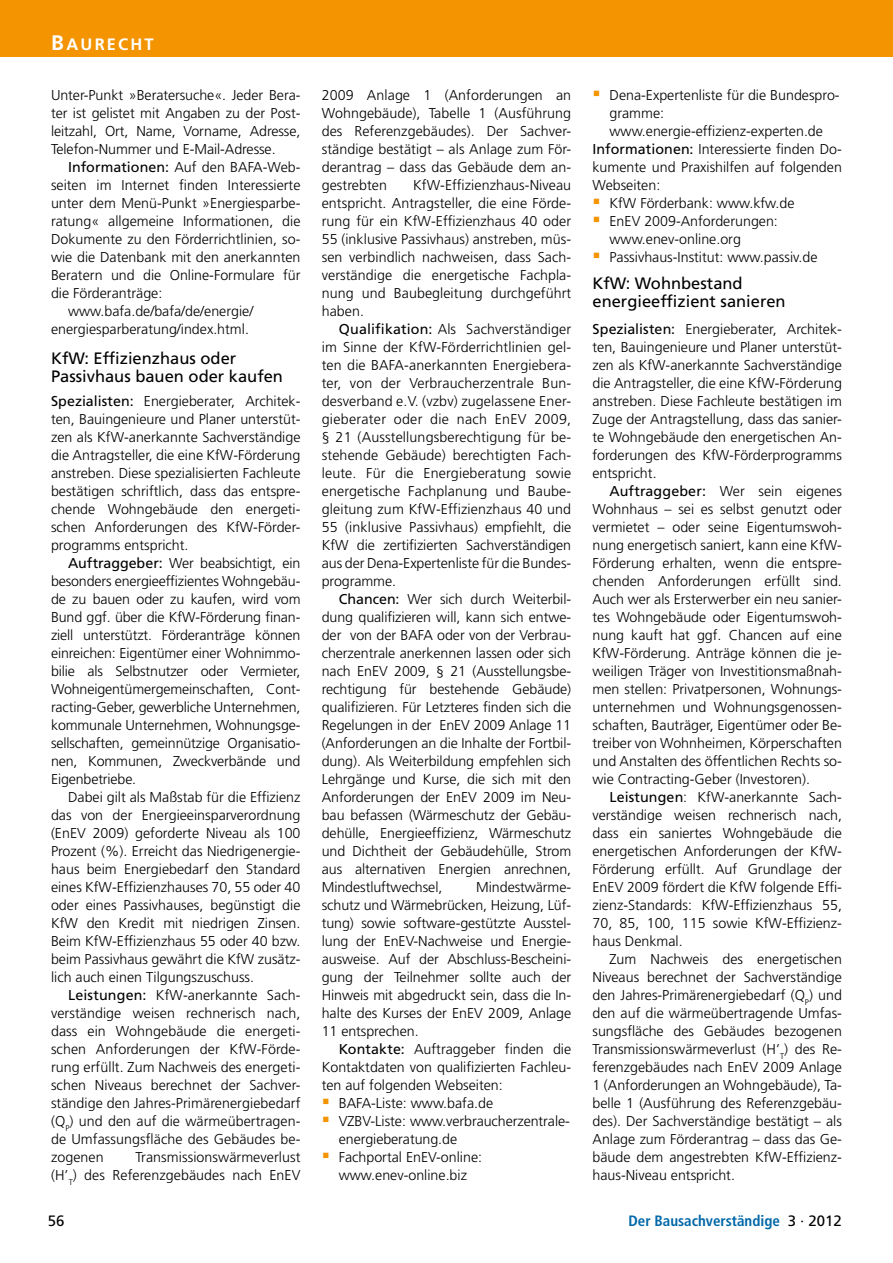
<style>
.page{position:relative;width:893px;height:1263px;background:#fff}
.page>*{position:absolute;margin:0;border:0;box-sizing:border-box;transform-origin:0 0}
.Überschrift_4_Spalte{font:16.5px/18px "Frutiger LT Std";color:#000}
.t1{font:700 16.5px "Frutiger LT Std";letter-spacing:.13em;color:#fff}
.t2{font:700 condensed 15px "Frutiger LT Std";color:#0067a8}
.t3{font:15px "Frutiger LT Std";color:#000}
.Standard_Fließtext{font:300 14.25px/18px "Frutiger LT Std";color:#000;text-align:justify}
.Standard_Fließtext_O{font:300 14.25px/18px "Frutiger LT Std";color:#000;text-align:justify}
.Standard_Fließtext_A{font:300 14.25px/18px "Frutiger LT Std";color:#000}
.s1{font-size:21px}
.s2{font-weight:400}
.s3{font-weight:400;font-stretch:normal;color:#000}
</style>
<div class="page">
<div style="left:0;top:0;width:893px;height:57px;background:#f39400"></div>
<p class="t1" style="left:51px;top:34px;width:104px"><span class="s1">B</span>AURECHT</p>
<p class="Standard_Fließtext" style="left:51px;top:86px;width:251px">Unter-Punkt »Beratersuche«. Jeder Bera&shy;ter ist gelistet mit Angaben zu der Post&shy;leitzahl, Ort, Name, Vorname, Adresse, Telefon-Nummer und E-Mail-Adresse.</p>
<p class="Standard_Fließtext" style="left:51px;top:158px;width:251px;text-indent:17px"><span class="s2">Informationen:</span> Auf den BAFA-Web&shy;seiten im Internet finden Interessierte unter dem Menü-Punkt »Energiesparbe&shy;ratung« allgemeine Informationen, die Dokumente zu den Förderrichtlinien, so&shy;wie die Datenbank mit den anerkannten Beratern und die Online-Formulare für die Förderanträge:</p>
<p class="Standard_Fließtext" style="left:51px;top:302px;width:204px;text-indent:17px">www.bafa.de/bafa/de/energie/ energiesparberatung/index.html.</p>
<p class="Überschrift_4_Spalte" style="left:51px;top:349px;width:233px">KfW: Effizienzhaus oder<br>Passivhaus bauen oder kaufen</p>
<p class="Standard_Fließtext_O" style="left:51px;top:392px;width:251px"><span class="s2">Spezialisten:</span> Energieberater, Architek&shy;ten, Bauingenieure und Planer unterstüt&shy;zen als KfW-anerkannte Sachverständige die Antragsteller, die eine KfW-Förderung anstreben. Diese spezialisierten Fachleute bestätigen schriftlich, dass das entspre&shy;chende Wohngebäude den energeti&shy;schen Anforderungen des KfW-Förder&shy;programms entspricht.</p>
<p class="Standard_Fließtext" style="left:51px;top:554px;width:251px;text-indent:17px"><span class="s2">Auftraggeber:</span> Wer beabsichtigt, ein besonders energieeffizientes Wohngebäu&shy;de zu bauen oder zu kaufen, wird vom Bund ggf. über die KfW-Förderung finan&shy;ziell unterstützt. Förderanträge können einreichen: Eigentümer einer Wohnimmo&shy;bilie als Selbstnutzer oder Vermieter, Wohneigentümergemeinschaften, Cont&shy;racting-Geber, gewerbliche Unternehmen, kommunale Unternehmen, Wohnungsge&shy;sellschaften, gemeinnützige Organisatio&shy;nen, Kommunen, Zweckverbände und Eigenbetriebe.</p>
<p class="Standard_Fließtext" style="left:51px;top:788px;width:251px;text-indent:17px">Dabei gilt als Maßstab für die Effizienz das von der Energieeinsparverordnung (EnEV 2009) geforderte Niveau als 100<br>Prozent (%). Erreicht das Niedrigenergie&shy;haus beim Energiebedarf den Standard eines KfW-Effizienzhauses 70, 55 oder 40 oder eines Passivhauses, begünstigt die KfW den Kredit mit niedrigen Zinsen.<br>Beim KfW-Effizienzhaus 55 oder 40 bzw. beim Passivhaus gewährt die KfW zusätz&shy;lich auch einen Tilgungszuschuss.</p>
<p class="Standard_Fließtext" style="left:51px;top:986px;width:251px;text-indent:17px"><span class="s2">Leistungen:</span> KfW-anerkannte Sach&shy;verständige weisen rechnerisch nach, dass ein Wohngebäude die energeti&shy;schen Anforderungen der KfW-Förde&shy;rung erfüllt. Zum Nachweis des energeti&shy;schen Niveaus berechnet der Sachver&shy;ständige den Jahres-Primärenergiebedarf (Q<sub>P</sub>) und den auf die wärmeübertragen&shy;de Umfassungsfläche des Gebäudes be&shy;zogenen</p>
<p class="Standard_Fließtext" style="left:51px;top:1148px;width:251px;text-align:right">Transmissionswärmeverlust<br>(H’<sub>T</sub>) des Referenzgebäudes nach EnEV</p>
<p class="Standard_Fließtext" style="left:322px;top:86px;width:251px">2009 Anlage 1 (Anforderungen an Wohngebäude), Tabelle 1 (Ausführung des Referenzgebäudes). Der Sachver&shy;ständige bestätigt – als Anlage zum För&shy;derantrag – dass das Gebäude dem an&shy;gestrebten</p>
<p class="Standard_Fließtext" style="left:322px;top:176px;width:251px;text-indent:91px">KfW-Effizienzhaus-Niveau entspricht. Antragsteller, die eine Förde&shy;rung für ein KfW-Effizienzhaus 40 oder 55 (inklusive Passivhaus) anstreben, müs&shy;sen verbindlich nachweisen, dass Sach&shy;verständige die energetische Fachpla&shy;nung und Baubegleitung durchgeführt haben.</p>
<p class="Standard_Fließtext" style="left:322px;top:320px;width:251px;text-indent:17px"><span class="s2">Qualifikation:</span> Als Sachverständiger im Sinne der KfW-Förderrichtlinien gel&shy;ten die BAFA-anerkannten Energiebera&shy;ter, von der Verbraucherzentrale Bun&shy;desverband e.V. (vzbv) zugelassene Ener&shy;gieberater oder die nach EnEV 2009, § 21 (Ausstellungsberechtigung für be&shy;stehende Gebäude) berechtigten Fach&shy;leute. Für die Energieberatung sowie energetische Fachplanung und Baube&shy;gleitung zum KfW-Effizienzhaus 40 und 55 (inklusive Passivhaus) empfiehlt, die KfW die zertifizierten Sachverständigen aus der Dena-Expertenliste für die Bundes&shy;programme.</p>
<p class="Standard_Fließtext" style="left:322px;top:590px;width:251px;text-indent:17px"><span class="s2">Chancen:</span> Wer sich durch Weiterbil&shy;dung qualifizieren will, kann sich entwe&shy;der von der BAFA oder von der Verbrau&shy;cherzentrale anerkennen lassen oder sich nach EnEV 2009, § 21 (Ausstellungsbe&shy;rechtigung für bestehende Gebäude) qualifizieren. Für Letzteres finden sich die Regelungen in der EnEV 2009 Anlage 11 (Anforderungen an die Inhalte der Fortbil&shy;dung). Als Weiterbildung empfehlen sich Lehrgänge und Kurse, die sich mit den Anforderungen der EnEV 2009 im Neu&shy;bau befassen (Wärmeschutz der Gebäu&shy;dehülle, Energieeffizienz, Wärmeschutz und Dichtheit der Gebäudehülle, Strom aus alternativen Energien anrechnen, Mindestluftwechsel,</p>
<p class="Standard_Fließtext" style="left:322px;top:878px;width:251px;text-indent:155px">Mindestwärme&shy;schutz und Wärmebrücken, Heizung, Lüf&shy;tung) sowie software-gestützte Ausstel&shy;lung der EnEV-Nachweise und Energie&shy;ausweise. Auf der Abschluss-Bescheini&shy;gung der Teilnehmer sollte auch der Hinweis mit abgedruckt sein, dass die In&shy;halte des Kurses der EnEV 2009, Anlage 11 entsprechen.</p>
<p class="Standard_Fließtext" style="left:322px;top:1040px;width:251px;text-indent:17px"><span class="s2">Kontakte:</span> Auftraggeber finden die Kontaktdaten von qualifizierten Fachleu&shy;ten auf folgenden Webseiten:</p>
<p class="Standard_Fließtext_A" style="left:339px;top:1094px;width:156px">BAFA-Liste: www.bafa.de</p>
<p class="Standard_Fließtext_A" style="left:339px;top:1112px;width:231px">VZBV-Liste: www.verbraucherzentrale&shy;energieberatung.de</p>
<p class="Standard_Fließtext_A" style="left:339px;top:1148px;width:145px">Fachportal EnEV-online: www.enev-online.biz</p>
<p class="Standard_Fließtext_A" style="left:609px;top:86px;width:232px">Dena-Expertenliste für die Bundespro&shy;gramme: www.energie-effizienz-experten.de</p>
<p class="Standard_Fließtext_O" style="left:592px;top:140px;width:251px"><span class="s2">Informationen:</span> Interessierte finden Do&shy;kumente und Praxishilfen auf folgenden Webseiten:</p>
<p class="Standard_Fließtext_A" style="left:609px;top:194px;width:187px">KfW Förderbank: www.kfw.de</p>
<p class="Standard_Fließtext_A" style="left:609px;top:212px;width:170px">EnEV 2009-Anforderungen: www.enev-online.org</p>
<p class="Standard_Fließtext_A" style="left:609px;top:248px;width:209px">Passivhaus-Institut: www.passiv.de</p>
<p class="Überschrift_4_Spalte" style="left:592px;top:274px;width:195px">KfW: Wohnbestand energieeffizient sanieren</p>
<p class="Standard_Fließtext_O" style="left:592px;top:320px;width:251px"><span class="s2">Spezialisten:</span> Energieberater, Architek&shy;ten, Bauingenieure und Planer unterstüt&shy;zen als KfW-anerkannte Sachverständige die Antragsteller, die eine KfW-Förderung anstreben. Diese Fachleute bestätigen im Zuge der Antragstellung, dass das sanier&shy;te Wohngebäude den energetischen An&shy;forderungen des KfW-Förderprogramms entspricht.</p>
<p class="Standard_Fließtext" style="left:592px;top:482px;width:251px;text-indent:17px"><span class="s2">Auftraggeber:</span> Wer sein eigenes Wohnhaus – sei es selbst genutzt oder vermietet – oder seine Eigentumswoh&shy;nung energetisch saniert, kann eine KfW-Förderung erhalten, wenn die entspre&shy;chenden Anforderungen erfüllt sind.<br>Auch wer als Ersterwerber ein neu sanier&shy;tes Wohngebäude oder Eigentumswoh&shy;nung kauft hat ggf. Chancen auf eine KfW-Förderung. Anträge können die je&shy;weiligen Träger von Investitionsmaßnah&shy;men stellen: Privatpersonen, Wohnungs&shy;unternehmen und Wohnungsgenossen&shy;schaften, Bauträger, Eigentümer oder Be&shy;treiber von Wohnheimen, Körperschaften und Anstalten des öffentlichen Rechts so&shy;wie Contracting-Geber (Investoren).</p>
<p class="Standard_Fließtext" style="left:592px;top:788px;width:251px;text-indent:17px"><span class="s2">Leistungen</span>: KfW-anerkannte Sach&shy;verständige weisen rechnerisch nach, dass ein saniertes Wohngebäude die energetischen Anforderungen der KfW-Förderung erfüllt. Auf Grundlage der EnEV 2009 fördert die KfW folgende Effi&shy;zienz-Standards: KfW-Effizienzhaus 55, 70, 85, 100, 115 sowie KfW-Effizienz&shy;haus Denkmal.</p>
<p class="Standard_Fließtext" style="left:592px;top:950px;width:251px;text-indent:17px">Zum Nachweis des energetischen Niveaus berechnet der Sachverständige den Jahres-Primärenergiebedarf (Q<sub>P</sub>) und den auf die wärmeübertragende Umfas&shy;sungsfläche des Gebäudes bezogenen Transmissionswärmeverlust (H’<sub>T</sub>) des Re&shy;ferenzgebäudes nach EnEV 2009 Anlage 1 (Anforderungen an Wohngebäude), Ta&shy;belle 1 (Ausführung des Referenzgebäu&shy;des). Der Sachverständige bestätigt – als Anlage zum Förderantrag – dass das Ge&shy;bäude dem angestrebten KfW-Effizienz&shy;haus-Niveau entspricht.</p>
<p class="t3" style="left:48px;top:1211px;width:18px">56</p>
<p class="t2" style="left:628px;top:1211px;width:215px">Der Bausachverständige <span class="s3">3 · 2012</span></p>
</div>
